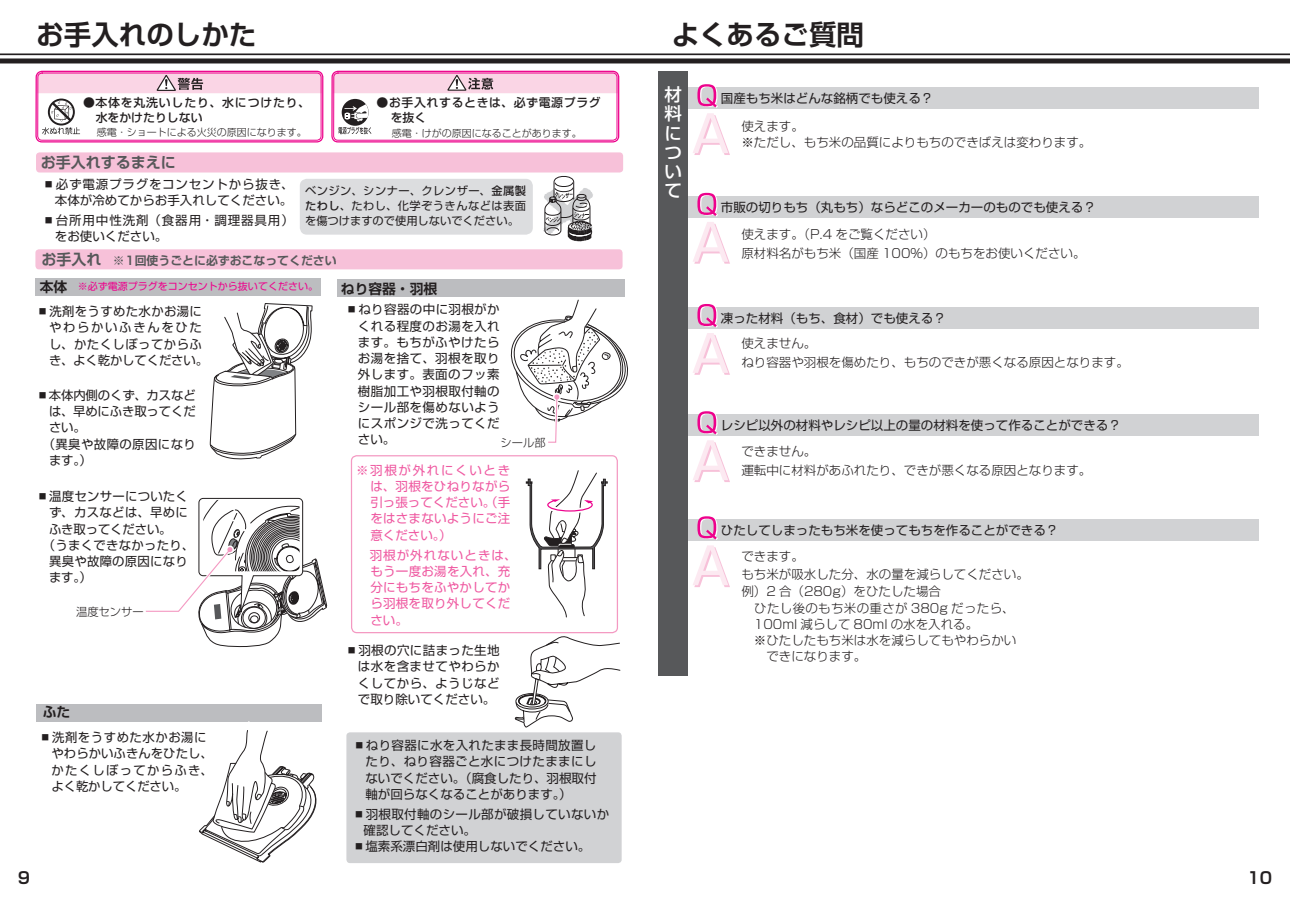
<style>
.page{position:relative;width:1290px;height:911px;background:#fff}
.page>*{position:absolute;margin:0;border:0;box-sizing:border-box;transform-origin:0 0}
.t1{font:700 27.5px "Shin Go Pr 5 De";color:#231f20}
.t2{font:500 17.5px/19.2px "Shin Go Pro";color:#fff;text-align:justify}
.t3{font:700 16.25px "Shin Go Pr 5 De";color:#231f20}
.t4{font:700 15px "Shin Go Pr 5 De";color:#57585a}
.t5{font:700 13.75px "Shin Go Pr 5 De";color:#231f20}
.t6{font:12.5px/16.2px "Shin Go Pr 5";letter-spacing:.025em;color:#231f20;text-align:justify}
.t7{font:300 12.5px/16.2px "Shin Go Pro";color:#231f20}
.t8{font:12.5px "Shin Go Pro";color:#231f20}
.t9{font:12.5px/16.2px "Shin Go Pr 5";letter-spacing:.02em;color:#ef59a1;text-align:justify}
.t10{font:12.5px/16.2px "Shin Go Pr 5";color:#231f20;text-align:right}
.t11{font:12.5px/16.2px "Shin Go Pr 5";letter-spacing:.045em;color:#231f20}
.t12{font:12.5px "Shin Go Pr 5";letter-spacing:-.01em;color:#231f20}
.t13{font:12.5px/16.2px "Shin Go Pr 5";letter-spacing:.07em;color:#231f20}
.t14{font:500 11.88px/15px "Shin Go Pro";letter-spacing:.055em;color:#231f20}
.t15{font:700 11.88px "Shin Go Pr 5 De";color:#57585a}
.t16{font:11.25px/15px "Shin Go Pr 5";letter-spacing:.04em;color:#231f20;text-align:justify}
.t17{font:300 11.25px "Shin Go Pro";color:#231f20}
.t18{font:300 10px "Shin Go Pro";color:#231f20}
.t19{font:10px "Shin Go Pr 5";color:#ed028c}
.s1{font-weight:500}
.s2{font-size:15px}
</style>
<div class="page">
<hr style="left:645px;top:53px;width:645px;height:2px;background:#231f20">
<div style="left:645px;top:58px;width:645px;height:5px;background:#231f20"></div>
<div style="left:688px;top:87px;width:571px;height:22px;background:#d1d2d4"></div>
<div style="left:688px;top:196px;width:571px;height:22px;background:#d1d2d4"></div>
<div style="left:688px;top:307px;width:571px;height:22px;background:#d1d2d4"></div>
<div style="left:688px;top:414px;width:571px;height:22px;background:#d1d2d4"></div>
<div style="left:688px;top:519px;width:571px;height:22px;background:#d1d2d4"></div>
<div style="left:658px;top:71px;width:30px;height:604px;background:#57585a"></div>
<svg style="left:693px;top:222px;width:37px;height:42px"></svg>
<svg style="left:693px;top:84px;width:37px;height:71px"></svg>
<svg style="left:697px;top:193px;width:21px;height:23px"></svg>
<svg style="left:693px;top:304px;width:37px;height:71px"></svg>
<svg style="left:693px;top:411px;width:37px;height:71px"></svg>
<svg style="left:693px;top:516px;width:37px;height:71px"></svg>
<hr style="left:0;top:53px;width:645px;height:2px;background:#231f20">
<div style="left:0;top:58px;width:645px;height:5px;background:#231f20"></div>
<div style="left:300px;top:179px;width:233px;height:56px;background:#dcdddf;border-radius:7px"></div>
<svg style="left:543px;top:176px;width:50px;height:65px"></svg>
<div style="left:36px;top:152px;width:587px;height:20px;background:#f7c1d9;border-radius:4px"></div>
<div style="left:35px;top:249px;width:587px;height:20px;background:#f7c1d9;border-radius:4px"></div>
<div style="left:35px;top:278px;width:285px;height:17px;background:#bcbdc0"></div>
<div style="left:337px;top:279px;width:287px;height:17px;background:#bcbdc0"></div>
<div style="left:36px;top:704px;width:286px;height:17px;background:#bcbdc0"></div>
<svg style="left:35px;top:53px;width:289px;height:90px"></svg>
<svg style="left:331px;top:53px;width:289px;height:90px"></svg>
<div style="left:351px;top:455px;width:267px;height:178px;border:1px solid #f499c2;border-radius:5px"></div>
<div style="left:346px;top:732px;width:276px;height:131px;background:#d1d2d4;border-radius:4px"></div>
<svg style="left:515px;top:636px;width:105px;height:91px"></svg>
<svg style="left:510px;top:299px;width:118px;height:144px"></svg>
<svg style="left:145px;top:497px;width:182px;height:151px"></svg>
<svg style="left:199px;top:721px;width:120px;height:142px"></svg>
<svg style="left:209px;top:303px;width:104px;height:157px"></svg>
<svg style="left:526px;top:470px;width:82px;height:148px"></svg>
<h1 class="t1" style="left:36px;top:12px;width:222px">お手入れのしかた</h1>
<p class="t14" style="left:96px;top:94px;width:216px;text-indent:-12px">●本体を丸洗いしたり、水につけたり、水をかけたりしない</p>
<p class="t18" style="left:97px;top:124px;width:211px">感電・ショートによる火災の原因になります。</p>
<p class="t4" style="left:41px;top:150px;width:137px">お手入れするまえに</p>
<p class="t14" style="left:391px;top:94px;width:211px;text-indent:-14px">●お手入れするときは、必ず電源プラグを抜く</p>
<p class="t18" style="left:392px;top:125px;width:191px">感電・けがの原因になることがあります。</p>
<p class="t10" style="left:43px;top:175px;width:253px">▪必ず電源プラグをコンセントから抜き、本体が冷めてからお手入れしてください。</p>
<p class="t13" style="left:55px;top:211px;width:240px;text-indent:-12px">▪台所用中性洗剤（食器用・調理器具用）をお使いください。</p>
<p class="t16" style="left:305px;top:183px;width:222px">ベンジン、シンナー、クレンザー、<span class="s1">金属製たわし</span>、たわし、化学ぞうきんなどは表面を傷つけますので使用しないでください。</p>
<p class="t15" style="left:41px;top:251px;width:297px"><span class="s2">お手入れ</span> ※1回使うごとに必ずおこなってください</p>
<p class="t5" style="left:40px;top:275px;width:29px">本体</p>
<p class="t5" style="left:341px;top:277px;width:98px">ねり容器・羽根</p>
<p class="t19" style="left:78px;top:278px;width:241px">※必ず電源プラグをコンセントから抜いてください。</p>
<p class="t6" style="left:49px;top:302px;width:161px;text-align:left;text-indent:-12px">▪洗剤をうすめた水かお湯にやわらかいふきんをひたし、かたくしぼってからふき、よく乾かしてください。</p>
<p class="t12" style="left:37px;top:385px;width:161px">▪本体内側のくず、カスなど</p>
<p class="t12" style="left:49px;top:401px;width:148px">は、早めにふき取ってくだ</p>
<p class="t6" style="left:49px;top:418px;width:38px">さい。</p>
<p class="t6" style="left:37px;top:434px;width:161px">　（異臭や故障の原因になり</p>
<p class="t6" style="left:49px;top:451px;width:44px">ます。）</p>
<p class="t6" style="left:37px;top:487px;width:153px">▪温度センサーについたく</p>
<p class="t6" style="left:49px;top:503px;width:140px">ず、カスなどは、早めに</p>
<p class="t12" style="left:49px;top:518px;width:124px">ふき取ってください。</p>
<p class="t6" style="left:37px;top:536px;width:159px">　（うまくできなかったり、</p>
<p class="t6" style="left:49px;top:552px;width:140px">異臭や故障の原因になり</p>
<p class="t6" style="left:49px;top:568px;width:44px">ます。）</p>
<p class="t17" style="left:76px;top:602px;width:69px">温度センサー</p>
<p class="t5" style="left:43px;top:701px;width:29px">ふた</p>
<p class="t11" style="left:52px;top:728px;width:163px;text-indent:-12px">▪洗剤をうすめた水かお湯にやわらかいふきんをひたし、かたくしぼってからふき、よく乾かしてください。</p>
<h3 class="t3" style="left:18px;top:864px;width:14px">9</h3>
<p class="t6" style="left:358px;top:300px;width:143px;text-indent:-12px">▪ねり容器の中に羽根がかくれる程度のお湯を入れます。もちがふやけたらお湯を捨て、羽根を取り外します。表面のフッ素樹脂加工や羽根取付軸のシール部を傷めないようにスポンジで洗ってください。</p>
<p class="t17" style="left:500px;top:434px;width:46px">シール部</p>
<p class="t9" style="left:370px;top:460px;width:141px;text-indent:-14px">※羽根が外れにくいときは、羽根をひねりながら引っ張ってください。（手をはさまないようにご注意ください。）</p>
<p class="t9" style="left:370px;top:545px;width:148px;text-align:left;text-indent:-14px">　羽根が外れないときは、もう一度お湯を入れ、充分にもちをふやかしてから羽根を取り外してください。</p>
<p class="t6" style="left:358px;top:641px;width:143px;text-indent:-12px">▪羽根の穴に詰まった生地は水を含ませてやわらかくしてから、ようじなどで取り除いてください。</p>
<p class="t6" style="left:365px;top:736px;width:233px;text-indent:-12px">▪ねり容器に水を入れたまま長時間放置したり、ねり容器ごと水につけたままにしないでください。（腐食したり、羽根取付軸が回らなくなることがあります。）</p>
<p class="t6" style="left:363px;top:804px;width:247px;text-indent:-11px">▪羽根取付軸のシール部が破損していないか確認してください。</p>
<p class="t10" style="left:353px;top:837px;width:239px">▪塩素系漂白剤は使用しないでください。</p>
<h1 class="t1" style="left:671px;top:12px;width:194px">よくあるご質問</h1>
<h2 class="t2" style="left:664px;top:83px;width:19px">材料について</h2>
<p class="t8" style="left:721px;top:88px;width:214px">国産もち米はどんな銘柄でも使える？</p>
<p class="t7" style="left:741px;top:117px;width:351px">使えます。<br>※ただし、もち米の品質によりもちのできばえは変わります。</p>
<p class="t8" style="left:721px;top:197px;width:376px">市販の切りもち（丸もち）ならどこのメーカーのものでも使える？</p>
<p class="t7" style="left:741px;top:224px;width:346px;line-height:18.8px">使えます。（P.4 をご覧ください）<br>原材料名がもち米（国産 100％）のもちをお使いください。</p>
<p class="t8" style="left:721px;top:308px;width:226px">凍った材料（もち、食材）でも使える？</p>
<p class="t7" style="left:741px;top:332px;width:389px;line-height:18.8px">使えません。<br>ねり容器や羽根を傷めたり、もちのできが悪くなる原因となります。</p>
<p class="t8" style="left:721px;top:415px;width:401px">レシピ以外の材料やレシピ以上の量の材料を使って作ることができる？</p>
<p class="t7" style="left:741px;top:440px;width:351px;line-height:18.8px">できません。<br>運転中に材料があふれたり、できが悪くなる原因となります。</p>
<p class="t8" style="left:721px;top:520px;width:339px">ひたしてしまったもち米を使ってもちを作ることができる？</p>
<p class="t7" style="left:741px;top:546px;width:289px;line-height:17.5px">できます。<br>もち米が吸水した分、水の量を減らしてください。例）2 合（280g）をひたした場合</p>
<p class="t7" style="left:741px;top:598px;width:293px">　ひたし後のもち米の重さが 380g だったら、　　　100ml 減らして 80ml の水を入れる。<br>　※ひたしたもち米は水を減らしてもやわらかい<br>　　できになります。</p>
<h3 class="t3" style="left:1247px;top:864px;width:26px">10</h3>
</div>
